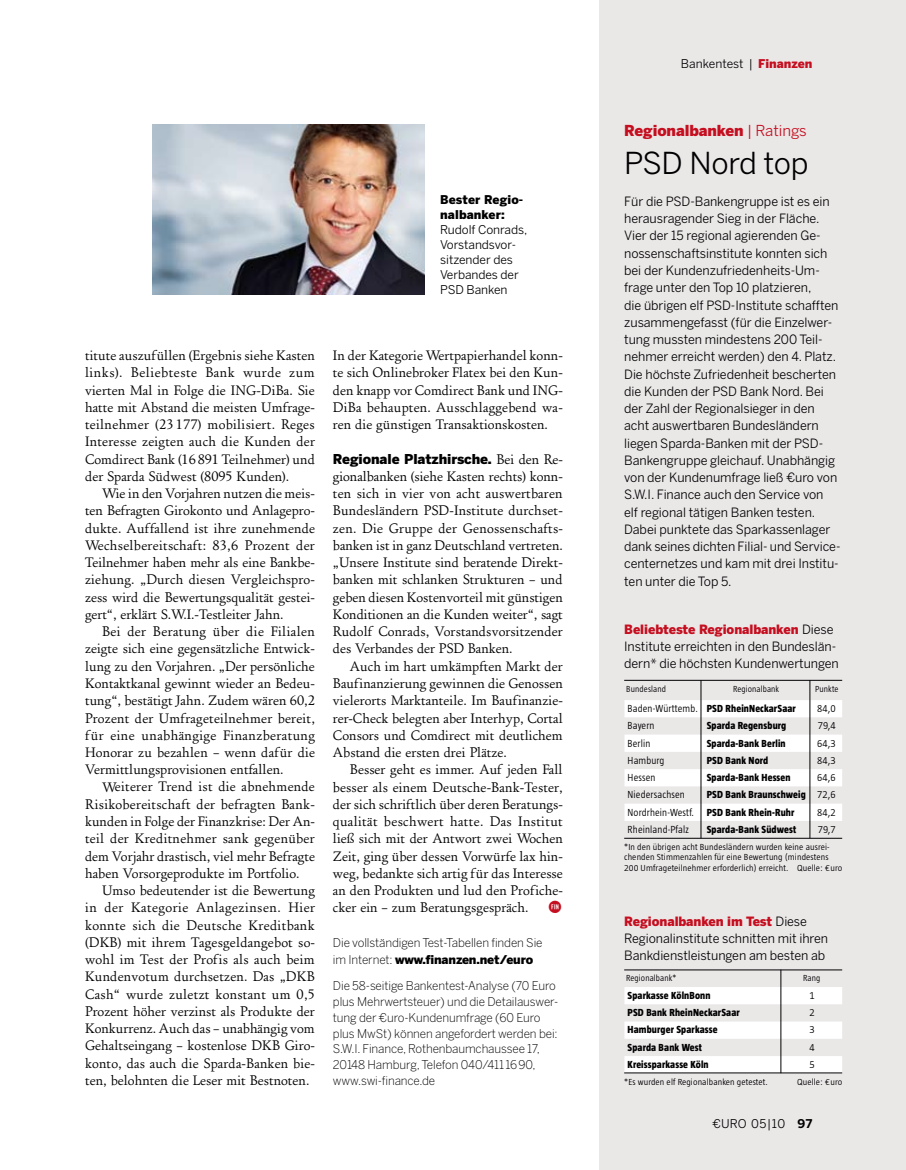
<style>
.page{position:relative;width:906px;height:1170px;background:#fff}
.page>*{position:absolute;margin:0;border:0;box-sizing:border-box;transform-origin:0 0}
.t1{font:30px "Benton Sans";letter-spacing:-.015em;color:#000}
.t2{font:900 15px "Benton Sans";letter-spacing:-.005em;color:#c50e1f}
.t3{font:14.25px/17.2px "Foundry Old Style";color:#000;text-align:justify}
.t4{font:14.25px "Fin Caps";color:#c50e1f}
.t5{font:900 13.5px "Benton Sans";letter-spacing:-.005em;color:#000}
.t6{font:12.75px/17.2px "Benton Sans";letter-spacing:-.005em;color:#000}
.t7{font:300 12px/15.8px "Benton Sans";letter-spacing:-.01em;color:#000}
.t8{font:12px/15px "Benton Sans";letter-spacing:-.005em;color:#000}
.t9{font:900 12px/15px "Benton Sans";letter-spacing:.01em;color:#000}
.t10{font:800 10.5px/17.2px "Taz LT8";letter-spacing:.015em;color:#000;scale:.95 1}
.t11{font:300 10.5px "Taz LT4";letter-spacing:.015em;color:#000;scale:.95 1}
.t12{font:300 9px/10.5px "Taz LT4";letter-spacing:.015em;color:#000}
.t13{font:300 9px "Taz LT4";letter-spacing:.015em;color:#000;scale:.95 1}
.s1{font-family:"Foundry Old Style";font-weight:400;font-size:14.25px}
.s2{font-weight:900}
.s3{font-weight:900;color:#c50e1f}
.s4{font-weight:400}
.s5{font-family:"Taz LT4";font-weight:300}
.s6{font-weight:700}
</style>
<div class="page">
<div style="left:600px;top:0;width:306px;height:1169px;background:#eae7e7"></div>
<div style="left:624px;top:700px;width:218px;height:17px;background:#fff"></div>
<div style="left:624px;top:734px;width:218px;height:17px;background:#fff"></div>
<div style="left:624px;top:769px;width:218px;height:17px;background:#fff"></div>
<div style="left:624px;top:803px;width:218px;height:17px;background:#fff"></div>
<hr style="left:624px;top:680px;width:218px;height:1px;background:#000">
<hr style="left:624px;top:837px;width:218px;height:1px;background:#000">
<hr style="left:700px;top:680px;width:1px;height:158px;background:#000">
<div style="left:624px;top:986px;width:218px;height:18px;background:#fff"></div>
<div style="left:624px;top:1021px;width:218px;height:17px;background:#fff"></div>
<div style="left:624px;top:1055px;width:218px;height:18px;background:#fff"></div>
<hr style="left:624px;top:969px;width:218px;height:1px;background:#000">
<hr style="left:624px;top:1072px;width:218px;height:1px;background:#000">
<hr style="left:780px;top:969px;width:1px;height:104px;background:#000">
<img style="left:152px;top:124px;width:272px;height:170px">
<hr style="left:809px;top:680px;width:1px;height:158px;background:#000">
<p class="t9" style="left:440px;top:192px;width:84px">Bester Regio&shy;nalbanker:</p>
<p class="t8" style="left:440px;top:222px;width:89px">Rudolf Conrads,<br>Vorstandsvor&shy;sitzender des<br>Verbandes der<br>PSD Banken</p>
<p class="t3" style="left:85px;top:347px;width:231px">titute auszufüllen (Ergebnis siehe Kasten links). Beliebteste Bank wurde zum vierten Mal in Folge die ING-DiBa. Sie hatte mit Abstand die meisten Umfrage&shy;teilnehmer (23 177) mobilisiert. Reges Interesse zeigten auch die Kunden der Comdirect Bank (16891 Teilnehmer) und der Sparda Südwest (8095 Kunden).</p>
<p class="t3" style="left:85px;top:485px;width:231px;text-indent:17px">Wie in den Vorjahren nutzen die meis&shy;ten Befragten Girokonto und Anlagepro&shy;dukte. Auffallend ist ihre zunehmende Wechselbereitschaft: 83,6 Prozent der Teilnehmer haben mehr als eine Bankbe&shy;ziehung. „Durch diesen Vergleichspro&shy;zess wird die Bewertungsqualität gestei&shy;gert“, erklärt S.W.I.-Testleiter Jahn.</p>
<p class="t3" style="left:85px;top:623px;width:231px;text-indent:17px">Bei der Beratung über die Filialen zeigte sich eine gegensätzliche Entwick&shy;lung zu den Vorjahren. „Der persönliche Kontaktkanal gewinnt wieder an Bedeu&shy;tung“, bestätigt Jahn. Zudem wären 60,2<br>Prozent der Umfrageteilnehmer bereit, für eine unabhängige Finanzberatung Honorar zu bezahlen – wenn dafür die Vermittlungsprovisionen entfallen.</p>
<p class="t3" style="left:85px;top:778px;width:231px;text-indent:17px">Weiterer Trend ist die abnehmen-de Risikobereitschaft der befragten Bank&shy;kunden in Folge der Finanzkrise: Der An&shy;teil der Kreditnehmer sank gegenüber dem Vorjahr drastisch, viel mehr Befragte haben Vorsorgeprodukte im Portfolio.</p>
<p class="t3" style="left:85px;top:881px;width:231px;text-indent:17px">Umso bedeutender ist die Bewertung in der Kategorie Anlagezinsen. Hier konnte sich die Deutsche Kreditbank (DKB) mit ihrem Tagesgeldangebot so&shy;wohl im Test der Profis als auch beim Kundenvotum durchsetzen. Das „DKB Cash“ wurde zuletzt konstant um 0,5<br>Prozent höher verzinst als Produkte der Konkurrenz. Auch das – unabhängig vom Gehaltseingang – kostenlose DKB Giro&shy;konto, das auch die Sparda-Banken bie&shy;ten, belohnten die Leser mit Bestnoten.</p>
<p class="t3" style="left:333px;top:347px;width:231px">In der Kategorie Wertpapierhandel konn&shy;te sich Onlinebroker Flatex bei den Kun&shy;den knapp vor Comdirect Bank und ING-DiBa behaupten. Ausschlaggebend wa&shy;ren die günstigen Transaktionskosten.</p>
<p class="t5" style="left:333px;top:451px;width:231px">Regionale Platzhirsche. <span class="s1">Bei den Re-</span></p>
<p class="t3" style="left:333px;top:467px;width:231px">gionalbanken (siehe Kasten rechts) konn&shy;ten sich in vier von acht auswertbaren Bundesländern PSD-Institute durchset&shy;zen. Die Gruppe der Genossenschafts&shy;banken ist in ganz Deutschland vertreten. „Unsere Institute sind beratende Direkt&shy;banken mit schlanken Strukturen – und geben diesen Kostenvorteil mit günstigen Konditionen an die Kunden weiter“, sagt Rudolf Conrads, Vorstandsvorsitzender des Verbandes der PSD Banken.</p>
<p class="t3" style="left:333px;top:657px;width:231px;text-indent:17px">Auch im hart umkämpften Markt der Baufinanzierung gewinnen die Genossen vielerorts Marktanteile. Im Baufinanzie&shy;rer-Check belegten aber Interhyp, Cortal Consors und Comdirect mit deutlichem Abstand die ersten drei Plätze.</p>
<p class="t3" style="left:333px;top:761px;width:231px;text-indent:17px">Besser geht es immer. Auf jeden Fall besser als einem Deutsche-Bank-Tester, der sich schriftlich über deren Beratungs&shy;qualität beschwert hatte. Das Institut ließ sich mit der Antwort zwei Wochen Zeit, ging über dessen Vorwürfe lax hin&shy;weg, bedankte sich artig für das Interesse an den Produkten und lud den Profiche&shy;cker ein – zum Beratungsgespräch.</p>
<p class="t4" style="left:549px;top:900px;width:13px">_</p>
<p class="t7" style="left:333px;top:934px;width:211px;line-height:17.2px">Die vollständigen Test-Tabellen finden Sie im Internet: <span class="s2">www.finanzen.net/euro</span></p>
<p class="t7" style="left:333px;top:978px;width:227px">Die 58-seitige Bankentest-Analyse (70 Euro plus Mehrwertsteuer) und die Detailauswer&shy;tung der €uro-Kundenumfrage (60 Euro plus MwSt) können angefordert werden bei:<br>S.W.I. Finance, Rothenbaumchaussee 17, 20148 Hamburg, Telefon 040/4111690, www.swi-finance.de</p>
<p class="t8" style="left:681px;top:57px;width:133px">Bankentest | <span class="s3">Finanzen</span></p>
<p class="t2" style="left:624px;top:122px;width:184px">Regionalbanken <span class="s4">| Ratings</span></p>
<h1 class="t1" style="left:624px;top:145px;width:186px">PSD Nord top</h1>
<p class="t6" style="left:624px;top:193px;width:216px">Für die PSD-Bankengruppe ist es ein herausragender Sieg in der Fläche.<br>Vier der 15 regional agierenden Ge&shy;nossenschaftsinstitute konnten sich bei der Kundenzufriedenheits-Um&shy;frage unter den Top 10 platzieren,<br>die übrigen elf PSD-Institute schafften zusammengefasst (für die Einzelwer&shy;tung mussten mindestens 200 Teil&shy;nehmer erreicht werden) den 4. Platz.<br>Die höchste Zufriedenheit bescherten die Kunden der PSD Bank Nord. Bei der Zahl der Regionalsieger in den acht auswertbaren Bundesländern liegen Sparda-Banken mit der PSD-Bankengruppe gleichauf. Unabhängig von der Kundenumfrage ließ €uro von S.W.I. Finance auch den Service von elf regional tätigen Banken testen.<br>Dabei punktete das Sparkassenlager dank seines dichten Filial- und Service&shy;centernetzes und kam mit drei Institu&shy;ten unter die Top 5.</p>
<p class="t6" style="left:624px;top:620px;width:216px"><span class="s3">Beliebteste Regionalbanken</span> Diese<br>Institute erreichten in den Bundeslän&shy;dern* die höchsten Kundenwertungen</p>
<p class="t10" style="left:627px;top:699px;width:179px"><span class="s5">Baden-Württemb.</span> PSD RheinNeckarSaar</p>
<p class="t11" style="left:817px;top:703px;width:21px">84,0</p>
<p class="t11" style="left:627px;top:720px;width:30px">Bayern</p>
<p class="t10" style="left:706px;top:717px;width:85px">Sparda Regensburg</p>
<p class="t11" style="left:818px;top:720px;width:20px">79,4</p>
<p class="t11" style="left:627px;top:737px;width:26px">Berlin</p>
<p class="t10" style="left:706px;top:734px;width:85px">Sparda-Bank Berlin</p>
<p class="t11" style="left:817px;top:737px;width:21px">64,3</p>
<p class="t11" style="left:627px;top:754px;width:40px">Hamburg</p>
<p class="t10" style="left:706px;top:751px;width:66px">PSD Bank Nord</p>
<p class="t11" style="left:817px;top:754px;width:21px">84,3</p>
<p class="t11" style="left:627px;top:772px;width:31px">Hessen</p>
<p class="t10" style="left:706px;top:768px;width:90px">Sparda-Bank Hessen</p>
<p class="t11" style="left:817px;top:772px;width:21px">64,6</p>
<p class="t11" style="left:627px;top:789px;width:62px">Niedersachsen</p>
<p class="t13" style="left:626px;top:684px;width:43px">Bundesland</p>
<p class="t13" style="left:733px;top:684px;width:50px">Regionalbank</p>
<p class="t13" style="left:815px;top:684px;width:26px">Punkte</p>
<p class="t10" style="left:627px;top:786px;width:221px;text-indent:79px">PSD Bank Braunschweig <span class="s5">72,6<br>Nordrhein-Westf.</span> PSD Bank Rhein-Ruhr</p>
<p class="t11" style="left:817px;top:806px;width:21px">84,2</p>
<p class="t11" style="left:627px;top:823px;width:66px">Rheinland-Pfalz</p>
<p class="t10" style="left:706px;top:820px;width:96px">Sparda-Bank Südwest</p>
<p class="t11" style="left:818px;top:823px;width:20px">79,7</p>
<p class="t12" style="left:624px;top:841px;width:219px">*In den übrigen acht Bundesländern wurden keine ausrei&shy;chenden Stimmenzahlen für eine Bewertung (mindestens<br>200 Umfrageteilnehmer erforderlich) erreicht. Quelle: €uro</p>
<p class="t6" style="left:624px;top:912px;width:205px"><span class="s3">Regionalbanken im Test</span> Diese<br>Regional- institute schnitten mit ihren<br>Bankdienstleistungen am besten ab</p>
<p class="t10" style="left:627px;top:986px;width:89px">Sparkasse KölnBonn</p>
<p class="t11" style="left:809px;top:989px;width:7px">1</p>
<p class="t10" style="left:627px;top:1003px;width:120px">PSD Bank RheinNeckarSaar</p>
<p class="t11" style="left:809px;top:1007px;width:7px">2</p>
<p class="t10" style="left:627px;top:1021px;width:96px">Hamburger Sparkasse</p>
<p class="t11" style="left:809px;top:1024px;width:7px">3</p>
<p class="t10" style="left:627px;top:1038px;width:80px">Sparda Bank West</p>
<p class="t11" style="left:809px;top:1041px;width:7px">4</p>
<p class="t10" style="left:627px;top:1055px;width:87px">Kreissparkasse Köln</p>
<p class="t11" style="left:809px;top:1058px;width:7px">5</p>
<p class="t12" style="left:624px;top:1076px;width:145px">*Es wurden elf Regionalbanken getestet.</p>
<p class="t12" style="left:797px;top:1076px;width:47px">Quelle: €uro</p>
<p class="t13" style="left:626px;top:973px;width:54px">Regionalbank*</p>
<p class="t13" style="left:803px;top:973px;width:20px">Rang</p>
<p class="t8" style="left:712px;top:1116px;width:101px">€URO 05|10 <span class="s6">97</span></p>
</div>
